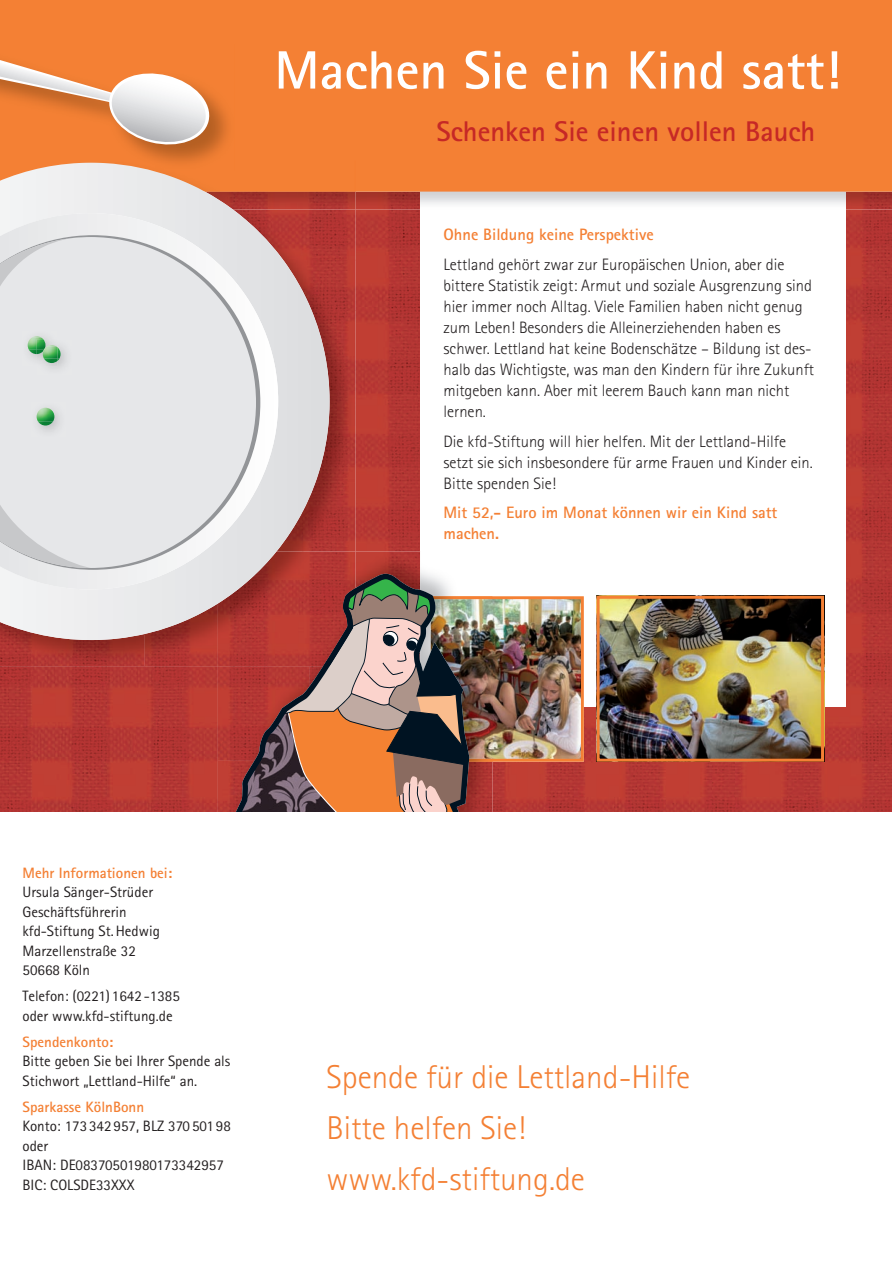
<style>
.page{position:relative;width:892px;height:1265px;background:#fff}
.page>*{position:absolute;margin:0;border:0;box-sizing:border-box;transform-origin:0 0}
.t1{font:700 54px "Rotis Sans Serif";color:#fff}
.t2{font:300 33px/50.8px "Rotis Sans Serif";color:#f48034}
.t3{font:700 28.5px "Rotis Sans Serif";color:#c62826}
.t4{font:300 16.5px/21px "Rotis Sans Serif";color:#231f20}
.t5{font:700 16.5px/21px "Rotis Sans Serif";color:#f48034}
.t6{font:15px/19.5px "Rotis Sans Serif";color:#231f20}
.t7{font:700 15px "Rotis Sans Serif";color:#f48034}
</style>
<div class="page">
<img style="left:0;top:209px;width:892px;height:603px">
<div style="left:420px;top:151px;width:425px;height:555px;background:#fff"></div>
<img style="left:601px;top:599px;width:219px;height:158px">
<div style="left:597px;top:595px;width:227px;height:166px;border:3px solid #f48034"></div>
<img style="left:356px;top:191px;width:536px;height:18px">
<img style="left:420px;top:191px;width:425px;height:18px">
<div style="left:0;top:0;width:892px;height:191px;background:#f48034"></div>
<img style="left:356px;top:551px;width:64px;height:22px">
<img style="left:218px;top:666px;width:4px;height:94px">
<img style="left:218px;top:760px;width:4px;height:52px">
<img style="left:224px;top:576px;width:360px;height:236px">
<svg style="left:0;top:57px;width:213px;height:92px"></svg>
<img style="left:329px;top:209px;width:27px;height:51px">
<img style="left:329px;top:260px;width:27px;height:50px">
<img style="left:329px;top:310px;width:27px;height:241px">
<img style="left:145px;top:640px;width:73px;height:26px">
<img style="left:0;top:640px;width:145px;height:26px">
<img style="left:329px;top:191px;width:27px;height:18px">
<img style="left:80px;top:161px;width:128px;height:2px">
<img style="left:218px;top:551px;width:138px;height:115px">
<img style="left:323px;top:588px;width:33px;height:78px">
<svg style="left:0;top:163px;width:329px;height:477px"></svg>
<svg style="left:0;top:213px;width:278px;height:376px"></svg>
<svg style="left:0;top:235px;width:260px;height:335px;fill:#e2e3e5"></svg>
<svg style="left:91px;top:237px;width:165px;height:331px;background:#e5e6e8"></svg>
<svg style="left:0;top:225px;width:91px;height:343px;background:#e1e3e4"></svg>
<img style="left:37px;top:409px;width:17px;height:16px">
<h1 class="t1" style="left:274px;top:36px;width:567px">Machen Sie ein Kind satt!</h1>
<h3 class="t3" style="left:437px;top:113px;width:380px">Schenken Sie einen vollen Bauch</h3>
<p class="t5" style="left:444px;top:224px;width:212px">Ohne Bildung keine Perspektive</p>
<p class="t4" style="left:444px;top:254px;width:372px">Lettland gehört zwar zur Europäischen Union, aber die bittere Statistik zeigt: Armut und soziale Ausgrenzung sind hier immer noch Alltag. Viele Familien haben nicht genug zum Leben! Besonders die Alleinerziehenden haben es schwer. Lettland hat keine Bodenschätze – Bildung ist des&shy;halb das Wichtigste, was man den Kindern für ihre Zukunft mitgeben kann. Aber mit leerem Bauch kann man nicht lernen.</p>
<p class="t4" style="left:444px;top:430px;width:371px">Die kfd-Stiftung will hier helfen. Mit der Lettland-Hilfe setzt sie sich insbesondere für arme Frauen und Kinder ein.<br>Bitte spenden Sie!</p>
<p class="t5" style="left:444px;top:501px;width:335px">Mit 52,- Euro im Monat können wir ein Kind satt machen.</p>
<p class="t7" style="left:23px;top:863px;width:151px">Mehr Informationen bei:</p>
<p class="t6" style="left:23px;top:882px;width:139px">Ursula Sänger-Strüder<br>Geschäftsführerin kfd-Stiftung St. Hedwig<br>Marzellenstraße 32<br>50668 Köln</p>
<p class="t6" style="left:23px;top:986px;width:159px">Telefon: (0221) 1642 -1385 oder www.kfd-stiftung.de</p>
<p class="t7" style="left:23px;top:1031px;width:92px">Spendenkonto:</p>
<p class="t6" style="left:23px;top:1051px;width:209px">Bitte geben Sie bei Ihrer Spende als<br>Stichwort „Lettland-Hilfe“ an.</p>
<p class="t7" style="left:23px;top:1096px;width:123px">Sparkasse KölnBonn</p>
<p class="t6" style="left:23px;top:1115px;width:210px">Konto: 173 342 957, BLZ 370 501 98 oder<br>IBAN: DE08370501980173342957<br>BIC: COLSDE33XXX</p>
<h2 class="t2" style="left:327px;top:1051px;width:365px">Spende für die Lettland-Hilfe<br>Bitte helfen Sie! www.kfd-stiftung.de</h2>
</div>
